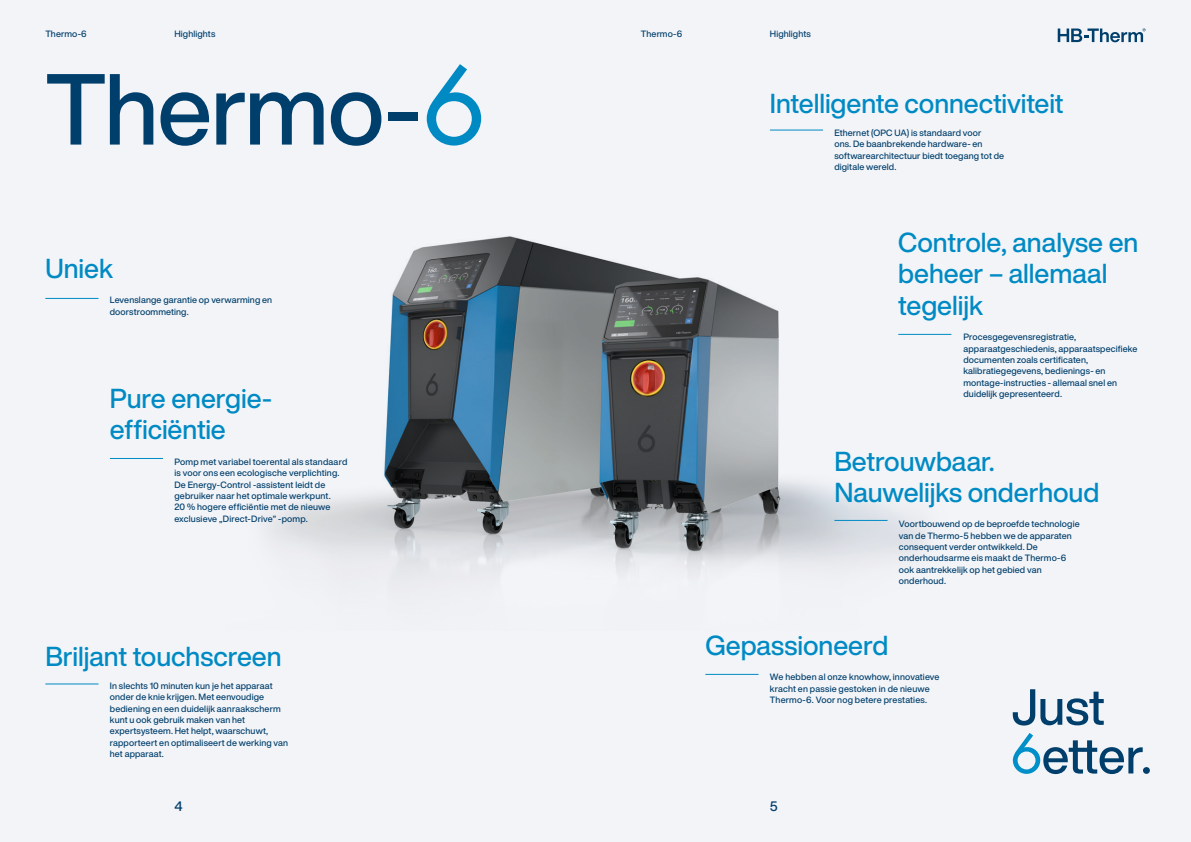
<style>
.page{position:relative;width:1191px;height:842px;background:#f2f4f8}
.page>*{position:absolute;margin:0;border:0;box-sizing:border-box;transform-origin:0 0}
.t1{font:500 99px "Helvetica Now Display";letter-spacing:-.015em;color:#003e6b}
.t2{font:500 27px/31.2px "Helvetica Now Display";letter-spacing:-.005em;color:#008ac4}
.t3{font:500 13.5px "Helvetica Now Display";color:#003e6b}
.t4{font:500 9px/11.3px "Helvetica Now Display";letter-spacing:.015em;color:#003e6b}
</style>
<div class="page">
<svg style="left:1012px;top:689px;width:91px;height:36px"></svg>
<svg style="left:1012px;top:733px;width:137px;height:41px"></svg>
<svg style="left:1057px;top:28px;width:88px;height:14px"></svg>
<svg style="left:427px;top:64px;width:54px;height:82px"></svg>
<img style="left:268px;top:236px;width:684px;height:346px">
<hr style="left:834px;top:520px;width:53px;height:1px;background:#008ac4">
<hr style="left:45px;top:684px;width:54px;height:1px;background:#008ac4">
<hr style="left:45px;top:298px;width:54px;height:1px;background:#008ac4">
<hr style="left:898px;top:334px;width:53px;height:1px;background:#008ac4">
<hr style="left:110px;top:458px;width:53px;height:1px;background:#008ac4">
<hr style="left:705px;top:674px;width:53px;height:1px;background:#008ac4">
<hr style="left:770px;top:130px;width:53px;height:1px;background:#008ac4">
<p class="t4" style="left:45px;top:28px;width:43px">Thermo-6</p>
<p class="t4" style="left:174px;top:28px;width:42px">Highlights</p>
<p class="t4" style="left:641px;top:28px;width:43px">Thermo-6</p>
<p class="t4" style="left:770px;top:28px;width:42px">Highlights</p>
<h1 class="t1" style="left:45px;top:41px;width:377px">Thermo-</h1>
<h2 class="t2" style="left:45px;top:252px;width:69px">Uniek</h2>
<p class="t4" style="left:110px;top:294px;width:164px">Levenslange garantie op verwarming en doorstroommeting.</p>
<h2 class="t2" style="left:110px;top:383px;width:164px">Pure energie&shy;efficiëntie</h2>
<p class="t4" style="left:174px;top:456px;width:174px">Pomp met variabel toerental als standaard is voor ons een ecologische verplichting.<br>De Energy-Control -assistent leidt de gebruiker naar het optimale werkpunt.<br>20 % hogere efficiëntie met de nieuwe exclusieve „Direct-Drive” -pomp.</p>
<h2 class="t2" style="left:45px;top:641px;width:238px">Briljant touchscreen</h2>
<p class="t4" style="left:110px;top:680px;width:180px">In slechts 10 minuten kun je het apparaat onder de knie krijgen. Met eenvoudige bediening en een duidelijk aanraakscherm kunt u ook gebruik maken van het expertsysteem. Het helpt, waarschuwt, rapporteert en optimaliseert de werking van het apparaat.</p>
<h2 class="t2" style="left:770px;top:88px;width:295px">Intelligente connectiviteit</h2>
<p class="t4" style="left:834px;top:127px;width:171px">Ethernet (OPC UA) is standaard voor<br>ons. De baanbrekende hardware- en softwarearchitectuur biedt toegang tot de digitale wereld.</p>
<h2 class="t2" style="left:898px;top:227px;width:242px">Controle, analyse en beheer – allemaal tegelijk</h2>
<p class="t4" style="left:963px;top:331px;width:175px">Procesgegevensregistratie, apparaatgeschiedenis, apparaatspecifieke documenten zoals certificaten, kalibratiegegevens, bedienings- en montage-instructies - allemaal snel en duidelijk gepresenteerd.</p>
<h2 class="t2" style="left:834px;top:445px;width:266px">Betrouwbaar.<br>Nauwelijks onderhoud</h2>
<p class="t4" style="left:899px;top:518px;width:182px">Voortbouwend op de beproefde technologie van de Thermo-5 hebben we de apparaten consequent verder ontwikkeld. De onderhoudsarme eis maakt de Thermo-6 ook aantrekkelijk op het gebied van onderhoud.</p>
<h2 class="t2" style="left:705px;top:629px;width:185px">Gepassioneerd</h2>
<p class="t4" style="left:770px;top:671px;width:171px">We hebben al onze knowhow, innovatieve kracht en passie gestoken in de nieuwe<br>Thermo-6. Voor nog betere prestaties.</p>
<h3 class="t3" style="left:174px;top:797px;width:10px">4</h3>
<h3 class="t3" style="left:770px;top:797px;width:9px">5</h3>
</div>
